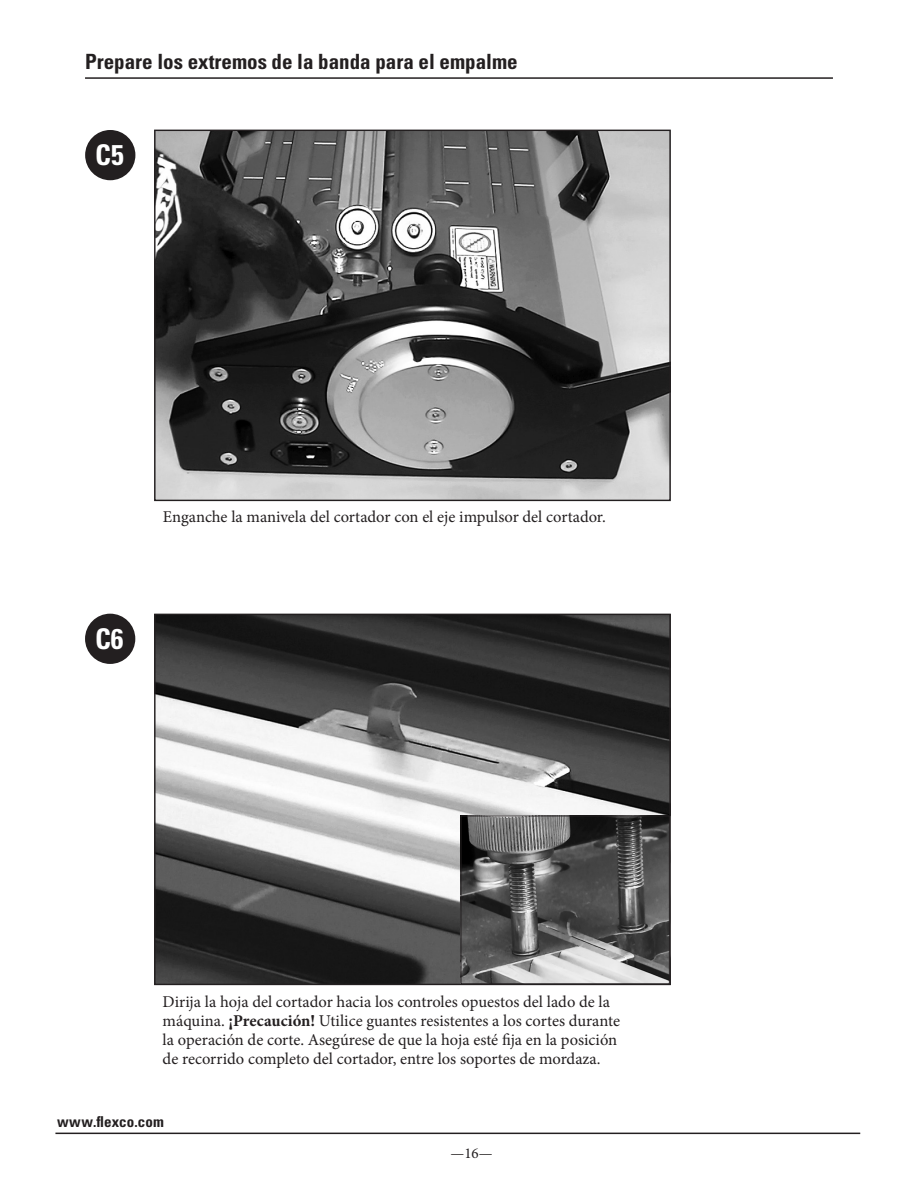
<style>
.page{position:relative;width:918px;height:1188px;background:#fff}
.page>*{position:absolute;margin:0;border:0;box-sizing:border-box;transform-origin:0 0}
.note_standalone{font:700 condensed 28.5px "Univers LT Std";color:#fff}
.SpreadHdr{font:700 condensed 21px "Univers LT Std";color:#231f20}
.bodycopy{font:16.5px/18.9px "Minion Pro";color:#231f20}
.t1{font:700 condensed 15px "Univers LT Std";letter-spacing:.01em;color:#231f20}
.t2{font:15px "Minion Pro";color:#231f20}
.s1{font-weight:700}
</style>
<div class="page">
<hr style="left:55px;top:1133px;width:805px;height:1px;background:#231f20">
<hr style="left:85px;top:77px;width:748px;height:2px;background:#231f20">
<div style="left:85px;top:130px;width:50px;height:50px;background:#231f20;border-radius:50%"></div>
<img style="left:156px;top:132px;width:513px;height:367px">
<div style="left:85px;top:614px;width:50px;height:50px;background:#231f20;border-radius:50%"></div>
<img style="left:156px;top:616px;width:513px;height:367px">
<img style="left:462px;top:817px;width:206px;height:165px">
<div style="left:460px;top:815px;width:210px;height:169px;border:1px solid #231f20"></div>
<p class="SpreadHdr" style="left:85px;top:49px;width:434px">Prepare los extremos de la banda para el empalme</p>
<p class="note_standalone" style="left:95px;top:138px;width:30px">C5</p>
<p class="bodycopy" style="left:163px;top:508px;width:444px">Enganche la manivela del cortador con el eje impulsor del cortador.</p>
<p class="note_standalone" style="left:95px;top:622px;width:30px">C6</p>
<p class="bodycopy" style="left:163px;top:992px;width:459px">Dirija la hoja del cortador hacia los controles opuestos del lado de la máquina. <span class="s1">¡Precaución!</span> Utilice guantes resistentes a los cortes durante la operación de corte. Asegúrese de que la hoja esté fija en la posición de recorrido completo del cortador, entre los soportes de mordaza.</p>
<p class="t1" style="left:57px;top:1112px;width:109px">www.flexco.com</p>
<p class="t2" style="left:451px;top:1143px;width:44px">—16—</p>
</div>
